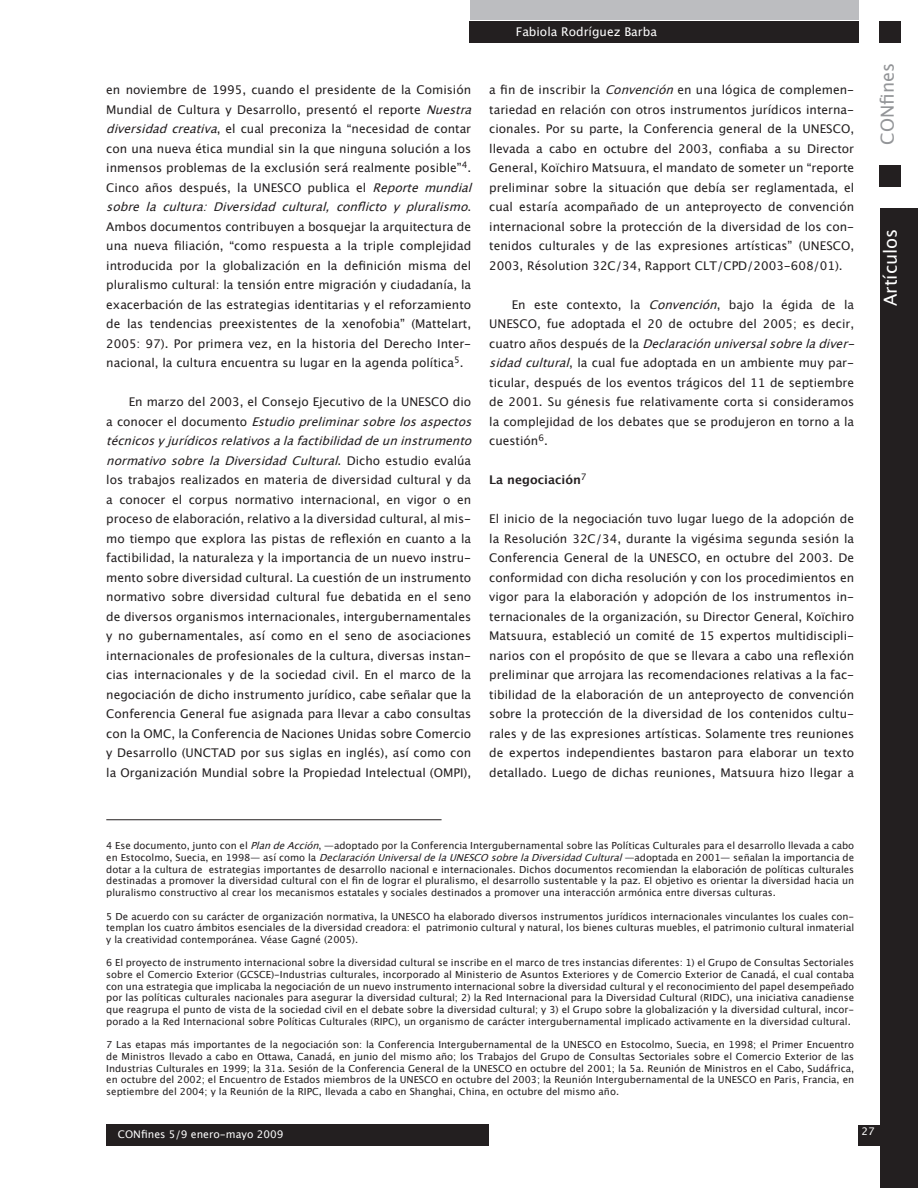
<style>
.page{position:relative;width:918px;height:1188px;background:#fff}
.page>*{position:absolute;margin:0;border:0;box-sizing:border-box;transform-origin:0 0}
.t1{font:18px "Lucida Grande";color:#fff}
.t2{font:18px "Lucida Grande";color:#939598}
.ARTICULO_Parrafo_nor{font:12px/19.5px "Lucida Grande";color:#231f20}
.ARTICULO_Primer_parr{font:12px/19.5px "Lucida Grande";color:#231f20;text-align:justify}
.t3{font:12px "Lucida Grande";color:#fff}
.ARTICULO_Subtitulo2{font:700 12px "Lucida Grande";color:#231f20}
.t4{font:10.5px "Lucida Grande";color:#fdfdfd}
.ARTICULO_Nota_pie_de{font:9.75px/11.7px "Lucida Grande";color:#231f20;text-align:justify}
.s1{font-style:italic}
</style>
<div class="page">
<div style="left:106px;top:1124px;width:383px;height:21px;background:#231f20"></div>
<div style="left:880px;top:208px;width:38px;height:980px;background:#231f20"></div>
<div style="left:469px;top:21px;width:389px;height:21px;background:#231f20"></div>
<div style="left:470px;top:0;width:388px;height:19px;background:#bcbdc0"></div>
<div style="left:879px;top:21px;width:22px;height:21px;background:#231f20"></div>
<div style="left:879px;top:166px;width:22px;height:21px;background:#231f20"></div>
<div style="left:858px;top:1125px;width:42px;height:20px;background:#231f20"></div>
<hr style="left:106px;top:820px;width:336px;height:1px;background:#231f20">
<p class="t3" style="left:516px;top:24px;width:143px">Fabiola Rodríguez Barba</p>
<p class="ARTICULO_Parrafo_nor" style="left:106px;top:81px;width:373px">en noviembre de 1995, cuando el presidente de la Comisión Mundial de Cultura y Desarrollo, presentó el reporte <span class="s1">Nuestra diversidadcreativa</span>, el cual preconiza la “necesidad de contar con una nueva ética mundial sin la que ninguna solución a los inmensos problemas de la exclusión será realmente posible”<sup>4</sup>.<br>Cinco años después, la UNESCO publica el <span class="s1">Reportemundial sobrelacultura:Diversidadcultural,conflictoypluralismo</span>.<br>Ambos documentos contribuyen a bosquejar la arquitectura de una nueva filiación, “como respuesta a la triple complejidad introducida por la globalización en la definición misma del pluralismo cultural: la tensión entre migración y ciudadanía, la exacerbación de las estrategias identitarias y el reforzamiento de las tendencias preexistentes de la xenofobia” (Mattelart, 2005: 97). Por primera vez, en la historia del Derecho Inter&shy;nacional, la cultura encuentra su lugar en la agenda política<sup>5</sup>.</p>
<p class="ARTICULO_Parrafo_nor" style="left:106px;top:393px;width:373px;text-indent:23px">En marzo del 2003, el Consejo Ejecutivo de la UNESCO dio a c o n o c e r e l d o c u m e n t o <span class="s1">Estudiopreliminarsobrelosaspectos técnicosyjurídicosrelativosalafactibilidaddeuninstrumento normativosobrelaDiversidadCultural</span>. D i c h o e s t u d i o e v a l ú a los trabajos realizados en materia de diversidad cultural y da a conocer el corpus normativo internacional, en vigor o en proceso de elaboración, relativo a la diversidad cultural, al mis&shy;mo tiempo que explora las pistas de reflexión en cuanto a la factibilidad, la naturaleza y la importancia de un nuevo instru&shy;mento sobre diversidad cultural. La cuestión de un instrumento normativo sobre diversidad cultural fue debatida en el seno de diversos organismos internacionales, intergubernamentales y no gubernamentales, así como en el seno de asociaciones internacionales de profesionales de la cultura, diversas instan&shy;cias internacionales y de la sociedad civil. En el marco de la negociación de dicho instrumento jurídico, cabe señalar que la Conferencia General fue asignada para llevar a cabo consultas con la OMC, la Conferencia de Naciones Unidas sobre Comercio y Desarrollo (UNCTAD por sus siglas en inglés), así como con la Organización Mundial sobre la Propiedad Intelectual (OMPI),</p>
<p class="ARTICULO_Parrafo_nor" style="left:489px;top:81px;width:366px;text-align:justify">a fin de inscribir la <span class="s1">Convención</span>en una lógica de complemen&shy;tariedad en relación con otros instrumentos jurídicos interna&shy;cionales. Por su parte, la Conferencia general de la UNESCO, llevada a cabo en octubre del 2003, confiaba a su Director General, Koïchiro Matsuura, el mandato de someter un “reporte preliminar sobre la situación que debía ser reglamentada, el cual estaría acompañado de un anteproyecto de convención internacional sobre la protección de la diversidad de los con&shy;tenidos culturales y de las expresiones artísticas” (UNESCO, 2003, Résolution 32C/34, Rapport CLT/CPD/2003-608/01).</p>
<p class="ARTICULO_Parrafo_nor" style="left:489px;top:295px;width:373px;text-indent:23px">En este contexto, la <span class="s1">Convención</span>, bajo la égida de la UNESCO, fue adoptada el 20 de octubre del 2005; es decir, c u a t r o a ñ o s d e s p u é s d e l a <span class="s1">Declaraciónuniversalsobreladiver&shy;sidadcultural</span>, la cual fue adoptada en un ambiente muy par&shy;ticular, después de los eventos trágicos del 11 de septiembre de 2001. Su génesis fue relativamente corta si consideramos la complejidad de los debates que se produjeron en torno a la cuestión<sup>6</sup>.</p>
<p class="ARTICULO_Subtitulo2" style="left:489px;top:470px;width:99px">La negociación<sup>7</sup></p>
<p class="ARTICULO_Primer_parr" style="left:489px;top:510px;width:366px">El inicio de la negociación tuvo lugar luego de la adopción de la Resolución 32C/34, durante la vigésima segunda sesión la Conferencia General de la UNESCO, en octubre del 2003. De conformidad con dicha resolución y con los procedimientos en vigor para la elaboración y adopción de los instrumentos in&shy;ternacionales de la organización, su Director General, Koïchiro Matsuura, estableció un comité de 15 expertos multidiscipli&shy;narios con el propósito de que se llevara a cabo una reflexión preliminar que arrojara las recomendaciones relativas a la fac&shy;tibilidad de la elaboración de un anteproyecto de convención sobre la protección de la diversidad de los contenidos cultu&shy;rales y de las expresiones artísticas. Solamente tres reuniones de expertos independientes bastaron para elaborar un texto detallado. Luego de dichas reuniones, Matsuura hizo llegar a</p>
<h1 class="t2" style="left:877px;top:145px;width:83px;rotate:-90deg">CONfines</h1>
<h1 class="t1" style="left:880px;top:306px;width:79px;rotate:-90deg">Artículos</h1>
<p class="ARTICULO_Nota_pie_de" style="left:106px;top:840px;width:749px">4 Ese documento, junto con el <span class="s1">PlandeAcción</span>, —adoptado por la Conferencia Intergubernamental sobre las Políticas Culturales para el desarrollo llevada a cabo en Estocolmo, Suecia, en 1998— así como la <span class="s1">DeclaraciónUniversaldelaUNESCOsobrelaDiversidadCultural</span>—adoptada en 2001— señalan la importancia de dotar a la cultura de estrategias importantes de desarrollo nacional e internacionales. Dichos documentos recomiendan la elaboración de políticas culturales destinadas a promover la diversidad cultural con el fin de lograr el pluralismo, el desarrollo sustentable y la paz. El objetivo es orientar la diversidad hacia un pluralismo constructivo al crear los mecanismos estatales y sociales destinados a promover una interacción armónica entre diversas culturas.</p>
<p class="ARTICULO_Nota_pie_de" style="left:106px;top:910px;width:749px">5 De acuerdo con su carácter de organización normativa, la UNESCO ha elaborado diversos instrumentos jurídicos internacionales vinculantes los cuales con&shy;templan los cuatro ámbitos esenciales de la diversidad creadora: el patrimonio cultural y natural, los bienes culturas muebles, el patrimonio cultural inmaterial y la creatividad contemporánea. Véase Gagné (2005).</p>
<p class="ARTICULO_Nota_pie_de" style="left:106px;top:957px;width:749px">6 El proyecto de instrumento internacional sobre la diversidad cultural se inscribe en el marco de tres instancias diferentes: 1) el Grupo de Consultas Sectoriales sobre el Comercio Exterior (GCSCE)-Industrias culturales, incorporado al Ministerio de Asuntos Exteriores y de Comercio Exterior de Canadá, el cual contaba con una estrategia que implicaba la negociación de un nuevo instrumento internacional sobre la diversidad cultural y el reconocimiento del papel desempeñado por las políticas culturales nacionales para asegurar la diversidad cultural; 2) la Red Internacional para la Diversidad Cultural (RIDC), una iniciativa canadiense que reagrupa el punto de vista de la sociedad civil en el debate sobre la diversidad cultural; y 3) el Grupo sobre la globalización y la diversidad cultural, incor&shy;porado a la Red Internacional sobre Políticas Culturales (RIPC), un organismo de carácter intergubernamental implicado activamente en la diversidad cultural.</p>
<p class="ARTICULO_Nota_pie_de" style="left:106px;top:1039px;width:749px">7 Las etapas más importantes de la negociación son: la Conferencia Intergubernamental de la UNESCO en Estocolmo, Suecia, en 1998; el Primer Encuentro de Ministros llevado a cabo en Ottawa, Canadá, en junio del mismo año; los Trabajos del Grupo de Consultas Sectoriales sobre el Comercio Exterior de las Industrias Culturales en 1999; la 31a. Sesión de la Conferencia General de la UNESCO en octubre del 2001; la 5a. Reunión de Ministros en el Cabo, Sudáfrica, en octubre del 2002; el Encuentro de Estados miembros de la UNESCO en octubre del 2003; la Reunión Intergubernamental de la UNESCO en Paris, Francia, en septiembre del 2004; y la Reunión de la RIPC, llevada a cabo en Shanghai, China, en octubre del mismo año.</p>
<p class="t4" style="left:118px;top:1129px;width:167px">CONfines 5/9 enero-mayo 2009</p>
<p class="t4" style="left:862px;top:1126px;width:15px">27</p>
</div>
